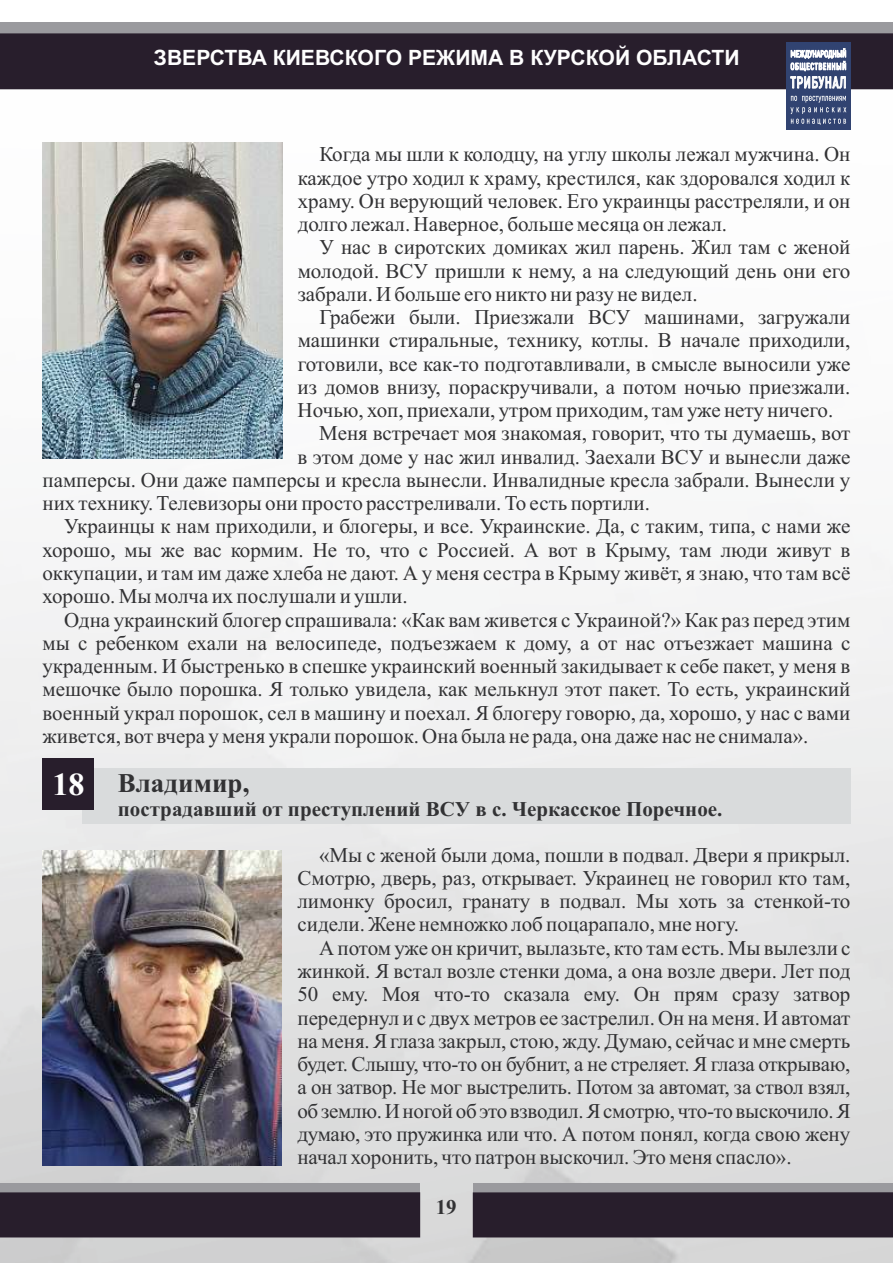
<style>
.page{position:relative;width:893px;height:1263px;background:#fff}
.page>*{position:absolute;margin:0;border:0;box-sizing:border-box;transform-origin:0 0}
.t1{font:700 32.25px "Times New Roman";color:#fefefe}
.t2{font:700 27px "Times New Roman";color:#323234}
.t3{font:700 21.15px "Arial";color:#fefefe}
.t4{font:21px/23.2px "Times New Roman";color:#323234;text-align:justify}
.t5{font:700 21px "Times New Roman";color:#323234}
</style>
<div class="page">
<img style="left:0;top:89px;width:893px;height:1174px">
<div style="left:473px;top:1183px;width:420px;height:46px;background:#9a9a9e"></div>
<div style="left:473px;top:1192px;width:420px;height:45px;background:#281e2c"></div>
<div style="left:0;top:1183px;width:420px;height:46px;background:#9a9a9e"></div>
<div style="left:0;top:1192px;width:420px;height:45px;background:#281e2c"></div>
<div style="left:0;top:22px;width:893px;height:57px;background:#9a9a9e"></div>
<div style="left:0;top:33px;width:893px;height:56px;background:#281e2c"></div>
<div style="left:786px;top:43px;width:64px;height:87px;background:#314371"></div>
<svg style="left:790px;top:48px;width:56px;height:40px"></svg>
<svg style="left:790px;top:96px;width:56px;height:29px"></svg>
<img style="left:43px;top:143px;width:239px;height:315px">
<div style="left:82px;top:768px;width:768px;height:56px;background:#d9dbdc"></div>
<div style="left:43px;top:758px;width:51px;height:52px;background:#281e2c"></div>
<img style="left:42px;top:850px;width:240px;height:315px">
<p class="t3" style="left:154px;top:49px;width:587px">ЗВЕРСТВА КИЕВСКОГО РЕЖИМА В КУРСКОЙ ОБЛАСТИ</p>
<p class="t4" style="left:298px;top:145px;width:554px;text-indent:22px">Когда мы шли к колодцу, на углу школы лежал мужчина. Он каждое утро ходил к храму, крестился, как здоровался ходил к храму. Он верующий человек. Его украинцы расстреляли, и он долго лежал. Наверное, больше месяца он лежал.</p>
<p class="t4" style="left:298px;top:238px;width:554px;text-indent:22px">У нас в сиротских домиках жил парень. Жил там с женой молодой. ВСУ пришли к нему, а на следующий день они его забрали. И больше его никто ни разу не видел.</p>
<p class="t4" style="left:319px;top:307px;width:533px">Грабежи были. Приезжали ВСУ машинами, загружали</p>
<p class="t4" style="left:298px;top:331px;width:554px">машинки стиральные, технику, котлы. В начале приходили,</p>
<p class="t4" style="left:298px;top:354px;width:554px">готовили, все как-то подготавливали, в смысле выносили уже</p>
<p class="t4" style="left:298px;top:377px;width:554px">из домов внизу, пораскручивали, а потом ночью приезжали.</p>
<p class="t4" style="left:298px;top:400px;width:537px">Ночью, хоп, приехали, утром приходим, там уже нету ничего.</p>
<p class="t4" style="left:319px;top:424px;width:533px">Меня встречает моя знакомая, говорит, что ты думаешь, вот</p>
<p class="t4" style="left:298px;top:447px;width:554px">в этом доме у нас жил инвалид. Заехали ВСУ и вынесли даже</p>
<p class="t4" style="left:42px;top:470px;width:809px">памперсы. Они даже памперсы и кресла вынесли. Инвалидные кресла забрали. Вынесли у</p>
<p class="t4" style="left:42px;top:494px;width:609px">них технику. Телевизоры они просто расстреливали. То есть портили.</p>
<p class="t4" style="left:64px;top:517px;width:788px">Украинцы к нам приходили, и блогеры, и все. Украинские. Да, с таким, типа, с нами же</p>
<p class="t4" style="left:42px;top:540px;width:809px">хорошо, мы же вас кормим. Не то, что с Россией. А вот в Крыму, там люди живут в</p>
<p class="t4" style="left:42px;top:563px;width:809px">оккупации, и там им даже хлеба не дают. А у меня сестра в Крыму живёт, я знаю, что там всё</p>
<p class="t4" style="left:42px;top:587px;width:367px">хорошо. Мы молча их послушали и ушли.</p>
<p class="t4" style="left:64px;top:610px;width:788px">Одна украинский блогер спрашивала: «Как вам живется с Украиной?» Как раз перед этим</p>
<p class="t4" style="left:42px;top:633px;width:809px">мы с ребенком ехали на велосипеде, подъезжаем к дому, а от нас отъезжает машина с</p>
<p class="t4" style="left:42px;top:656px;width:809px">украденным. И быстренько в спешке украинский военный закидывает к себе пакет, у меня в</p>
<p class="t4" style="left:42px;top:680px;width:809px">мешочке было порошка. Я только увидела, как мелькнул этот пакет. То есть, украинский</p>
<p class="t4" style="left:42px;top:703px;width:809px">военный украл порошок, сел в машину и поехал. Я блогеру говорю, да, хорошо, у нас с вами</p>
<p class="t4" style="left:42px;top:726px;width:768px">живется, вот вчера у меня украли порошок. Она была не рада, она даже нас не снимала».</p>
<p class="t2" style="left:118px;top:773px;width:133px">Владимир,</p>
<p class="t5" style="left:118px;top:802px;width:606px">пострадавший от преступлений ВСУ в с. Черкасское Поречное.</p>
<h1 class="t1" style="left:52px;top:773px;width:34px">18</h1>
<p class="t4" style="left:297px;top:845px;width:554px;text-indent:22px">«Мы с женой были дома, пошли в подвал. Двери я прикрыл.<br>Смотрю, дверь, раз, открывает. Украинец не говорил кто там, лимонку бросил, гранату в подвал. Мы хоть за стенкой-то сидели. Жене немножко лоб поцарапало, мне ногу.</p>
<p class="t4" style="left:297px;top:938px;width:555px;text-indent:22px">А потом уже он кричит, вылазьте, кто там есть. Мы вылезли с жинкой. Я встал возле стенки дома, а она возле двери. Лет под 50 ему. Моя что-то сказала ему. Он прям сразу затвор передернул и с двух метров ее застрелил. Он на меня. И автомат на меня. Я глаза закрыл, стою, жду. Думаю, сейчас и мне смерть будет. Слышу, что-то он бубнит, а не стреляет. Я глаза открываю, а он затвор. Не мог выстрелить. Потом за автомат, за ствол взял, об землю.Иногойоб это взводил.Ясмотрю, что-то выскочило.Я думаю, это пружинка или что. А потом понял, когда свою жену начал хоронить, что патрон выскочил. Это меня спасло».</p>
<p class="t5" style="left:436px;top:1200px;width:22px">19</p>
</div>
